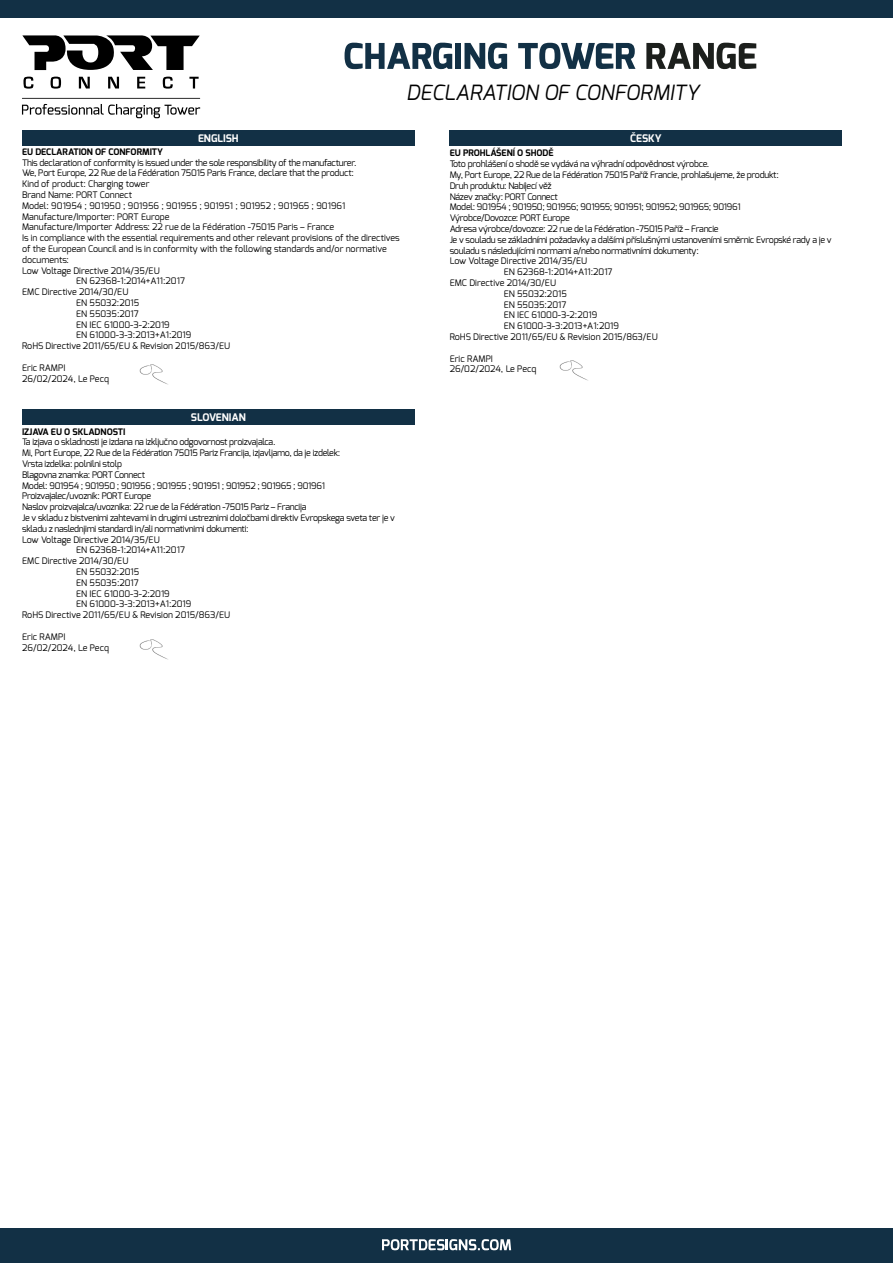
<style>
.page{position:relative;width:893px;height:1263px;background:#fff}
.page>*{position:absolute;margin:0;border:0;box-sizing:border-box;transform-origin:0 0}
.t1{font:italic 21px "Exo";color:#000}
.t2{font:700 10.5px "Exo";color:#fff}
.t3{font:9px "Exo";letter-spacing:-.03em;color:#000}
.t4{font:9px/10.8px "Exo";color:#000}
.t5{font:700 9px "Exo";color:#000}
</style>
<div class="page">
<svg style="left:345px;top:43px;width:107px;height:26px"></svg>
<div style="left:455px;top:43px;width:6px;height:26px;background:#123045"></div>
<svg style="left:464px;top:43px;width:43px;height:26px"></svg>
<svg style="left:518px;top:43px;width:117px;height:26px"></svg>
<svg style="left:646px;top:43px;width:110px;height:26px"></svg>
<svg style="left:23px;top:77px;width:10px;height:12px"></svg>
<svg style="left:51px;top:77px;width:10px;height:12px"></svg>
<svg style="left:79px;top:77px;width:11px;height:11px"></svg>
<svg style="left:108px;top:77px;width:11px;height:11px"></svg>
<svg style="left:137px;top:77px;width:8px;height:11px"></svg>
<svg style="left:163px;top:77px;width:10px;height:12px"></svg>
<svg style="left:189px;top:77px;width:10px;height:12px"></svg>
<svg style="left:22px;top:35px;width:178px;height:35px"></svg>
<hr style="left:22px;top:98px;width:178px;height:1px;background:#000">
<svg style="left:22px;top:104px;width:178px;height:14px"></svg>
<div style="left:0;top:0;width:893px;height:18px;background:#123045"></div>
<div style="left:0;top:1228px;width:893px;height:35px;background:#123045"></div>
<svg style="left:382px;top:1239px;width:129px;height:11px"></svg>
<img style="left:139px;top:364px;width:29px;height:21px">
<div style="left:22px;top:130px;width:393px;height:15px;background:#123045"></div>
<img style="left:139px;top:639px;width:29px;height:21px">
<img style="left:559px;top:360px;width:29px;height:21px">
<div style="left:450px;top:130px;width:392px;height:16px;background:#123045"></div>
<div style="left:22px;top:409px;width:393px;height:15px;background:#123045"></div>
<h1 class="t1" style="left:406px;top:79px;width:295px">DECLARATION OF CONFORMITY</h1>
<p class="t2" style="left:198px;top:131px;width:42px">ENGLISH</p>
<p class="t5" style="left:22px;top:146px;width:143px">EU DECLARATION OF CONFORMITY</p>
<p class="t3" style="left:22px;top:156px;width:336px">This declaration of conformity is issued under the sole responsibility of the manufacturer.</p>
<p class="t3" style="left:22px;top:167px;width:333px">We, Port Europe, 22 Rue de la Fédération 75015 Paris France, declare that the product:</p>
<p class="t4" style="left:22px;top:178px;width:129px">Kind of product: Charging tower</p>
<p class="t4" style="left:22px;top:189px;width:112px">Brand Name: PORT Connect</p>
<p class="t4" style="left:22px;top:200px;width:325px">Model: 901954 ; 901950 ; 901956 ; 901955 ; 901951 ; 901952 ; 901965 ; 901961</p>
<p class="t4" style="left:22px;top:211px;width:149px">Manufacture/Importer: PORT Europe</p>
<p class="t4" style="left:22px;top:222px;width:314px">Manufacture/Importer Address: 22 rue de la Fédération -75015 Paris – France</p>
<p class="t4" style="left:22px;top:232px;width:379px">Is in compliance with the essential requirements and other relevant provisions of the directives</p>
<p class="t4" style="left:22px;top:243px;width:366px">of the European Council and is in conformity with the following standards and/or normative</p>
<p class="t4" style="left:22px;top:254px;width:48px">documents:</p>
<p class="t4" style="left:22px;top:265px;width:139px">Low Voltage Directive 2014/35/EU</p>
<p class="t4" style="left:76px;top:276px;width:110px">EN 62368-1:2014+A11:2017</p>
<p class="t4" style="left:22px;top:286px;width:108px">EMC Directive 2014/30/EU</p>
<p class="t4" style="left:76px;top:297px;width:65px">EN 55032:2015</p>
<p class="t4" style="left:76px;top:308px;width:64px">EN 55035:2017</p>
<p class="t4" style="left:76px;top:319px;width:95px">EN IEC 61000-3-2:2019</p>
<p class="t4" style="left:76px;top:330px;width:117px">EN 61000-3-3:2013+A1:2019</p>
<p class="t4" style="left:22px;top:340px;width:210px">RoHS Directive 2011/65/EU &amp; Revision 2015/863/EU</p>
<p class="t4" style="left:22px;top:362px;width:88px">Eric RAMPI<br>26/02/2024, Le Pecq</p>
<p class="t2" style="left:191px;top:410px;width:57px">SLOVENIAN</p>
<p class="t5" style="left:22px;top:426px;width:105px">IZJAVA EU O SKLADNOSTI</p>
<p class="t3" style="left:22px;top:436px;width:255px">Ta izjava o skladnosti je izdana na izključno odgovornost proizvajalca.</p>
<p class="t3" style="left:22px;top:447px;width:320px">Mi, Port Europe, 22 Rue de la Fédération 75015 Pariz Francija, izjavljamo, da je izdelek:</p>
<p class="t3" style="left:22px;top:458px;width:101px">Vrsta izdelka: polnilni stolp</p>
<p class="t3" style="left:22px;top:469px;width:125px">Blagovna znamka: PORT Connect</p>
<p class="t3" style="left:22px;top:480px;width:305px">Model: 901954 ; 901950 ; 901956 ; 901955 ; 901951 ; 901952 ; 901965 ; 901961</p>
<p class="t3" style="left:22px;top:490px;width:131px">Proizvajalec/uvoznik: PORT Europe</p>
<p class="t3" style="left:22px;top:501px;width:286px">Naslov proizvajalca/uvoznika: 22 rue de la Fédération -75015 Pariz – Francija</p>
<p class="t3" style="left:22px;top:512px;width:374px">Je v skladu z bistvenimi zahtevami in drugimi ustreznimi določbami direktiv Evropskega sveta ter je v</p>
<p class="t3" style="left:22px;top:523px;width:228px">skladu z naslednjimi standardi in/ali normativnimi dokumenti:</p>
<p class="t4" style="left:22px;top:534px;width:139px">Low Voltage Directive 2014/35/EU</p>
<p class="t4" style="left:76px;top:545px;width:110px">EN 62368-1:2014+A11:2017</p>
<p class="t4" style="left:22px;top:555px;width:108px">EMC Directive 2014/30/EU</p>
<p class="t4" style="left:76px;top:566px;width:65px">EN 55032:2015</p>
<p class="t4" style="left:76px;top:577px;width:64px">EN 55035:2017</p>
<p class="t4" style="left:76px;top:588px;width:95px">EN IEC 61000-3-2:2019</p>
<p class="t4" style="left:76px;top:599px;width:117px">EN 61000-3-3:2013+A1:2019</p>
<p class="t4" style="left:22px;top:609px;width:210px">RoHS Directive 2011/65/EU &amp; Revision 2015/863/EU</p>
<p class="t4" style="left:22px;top:631px;width:88px">Eric RAMPI<br>26/02/2024, Le Pecq</p>
<p class="t2" style="left:630px;top:131px;width:33px">ČESKY</p>
<p class="t5" style="left:450px;top:147px;width:105px">EU PROHLÁŠENÍ O SHODĚ</p>
<p class="t3" style="left:450px;top:158px;width:261px">Toto prohlášení o shodě se vydává na výhradní odpovědnost výrobce.</p>
<p class="t3" style="left:450px;top:169px;width:331px">My, Port Europe, 22 Rue de la Fédération 75015 Paříž Francie, prohlašujeme, že produkt:</p>
<p class="t3" style="left:450px;top:180px;width:103px">Druh produktu: Nabíjecí věž</p>
<p class="t3" style="left:450px;top:191px;width:110px">Název značky: PORT Connect</p>
<p class="t3" style="left:450px;top:201px;width:293px">Model: 901954 ; 901950; 901956; 901955; 901951; 901952; 901965; 901961</p>
<p class="t3" style="left:450px;top:212px;width:122px">Výrobce/Dovozce: PORT Europe</p>
<p class="t3" style="left:450px;top:223px;width:271px">Adresa výrobce/dovozce: 22 rue de la Fédération -75015 Paříž – Francie</p>
<p class="t3" style="left:450px;top:234px;width:383px">Je v souladu se základními požadavky a dalšími příslušnými ustanoveními směrnic Evropské rady a je v</p>
<p class="t3" style="left:450px;top:245px;width:251px">souladu s následujícími normami a/nebo normativními dokumenty:</p>
<p class="t4" style="left:450px;top:256px;width:139px">Low Voltage Directive 2014/35/EU</p>
<p class="t4" style="left:504px;top:266px;width:110px">EN 62368-1:2014+A11:2017</p>
<p class="t4" style="left:450px;top:277px;width:108px">EMC Directive 2014/30/EU</p>
<p class="t4" style="left:504px;top:288px;width:65px">EN 55032:2015</p>
<p class="t4" style="left:504px;top:299px;width:64px">EN 55035:2017</p>
<p class="t4" style="left:504px;top:310px;width:95px">EN IEC 61000-3-2:2019</p>
<p class="t4" style="left:504px;top:320px;width:117px">EN 61000-3-3:2013+A1:2019</p>
<p class="t4" style="left:450px;top:331px;width:210px">RoHS Directive 2011/65/EU &amp; Revision 2015/863/EU</p>
<p class="t4" style="left:450px;top:353px;width:88px">Eric RAMPI<br>26/02/2024, Le Pecq</p>
</div>
